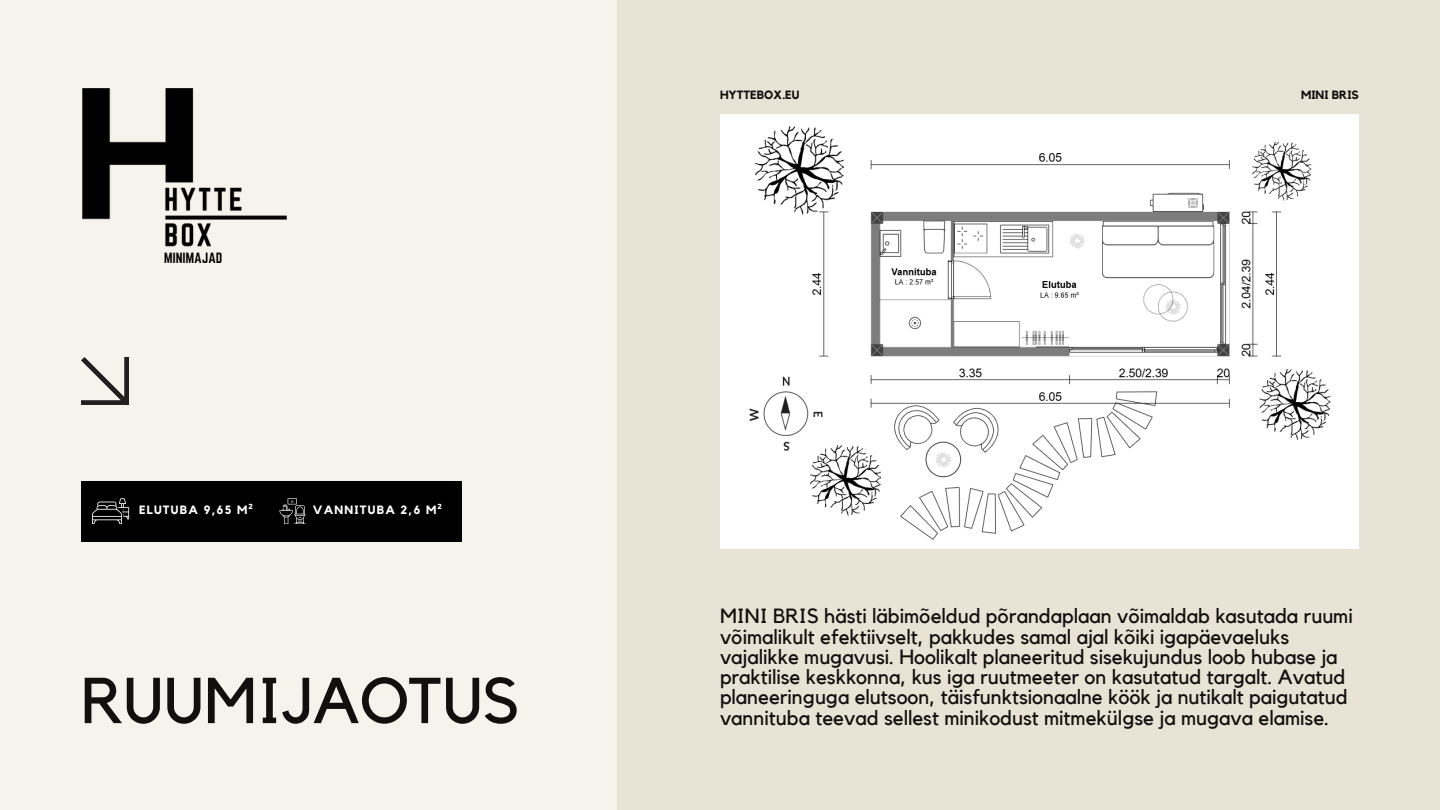
<style>
.page{position:relative;width:1440px;height:810px;background:#f6f3ec}
.page>*{position:absolute;margin:0;border:0;box-sizing:border-box;transform-origin:0 0}
.t1{font:64px "Kollektif";color:#12100f}
.t2{font:20.5px/20.2px "Kollektif";color:#12100f}
.t3{font:700 12px "Kollektif";letter-spacing:.1em;color:#fff}
.t4{font:700 11.9px "Kollektif";color:#12100f}
.s1{font-family:"Noto Sans"}
</style>
<div class="page">
<div style="left:617px;top:0;width:823px;height:810px;background:#e8e3d5"></div>
<img style="left:720px;top:115px;width:639px;height:434px">
<svg style="left:81px;top:357px;width:48px;height:48px"></svg>
<img style="left:82px;top:89px;width:205px;height:174px">
<div style="left:81px;top:481px;width:381px;height:60px;background:#000"></div>
<svg style="left:279px;top:498px;width:27px;height:26px"></svg>
<svg style="left:92px;top:498px;width:37px;height:26px"></svg>
<p class="t3" style="left:139px;top:505px;width:116px">ELUTUBA 9,65 M<span class="s1">²</span></p>
<p class="t3" style="left:313px;top:505px;width:131px">VANNITUBA 2,6 M<span class="s1">²</span></p>
<h2 class="t1" style="left:81px;top:671px;width:440px">RUUMIJAOTUS</h2>
<p class="t4" style="left:720px;top:89px;width:81px">HYTTEBOX.EU</p>
<p class="t4" style="left:1301px;top:89px;width:59px">MINI BRIS</p>
<p class="t2" style="left:720px;top:607px;width:634px">MINI BRIS hästi läbimõeldud põrandaplaan võimaldab kasutada ruumi võimalikult efektiivselt, pakkudes samal ajal kõiki igapäevaeluks vajalikke mugavusi. Hoolikalt planeeritud sisekujundus loob hubase ja praktilise keskkonna, kus iga ruutmeeter on kasutatud targalt. Avatud planeeringuga elutsoon, täisfunktsionaalne köök ja nutikalt paigutatud vannituba teevad sellest minikodust mitmekülgse ja mugava elamise.</p>
</div>
